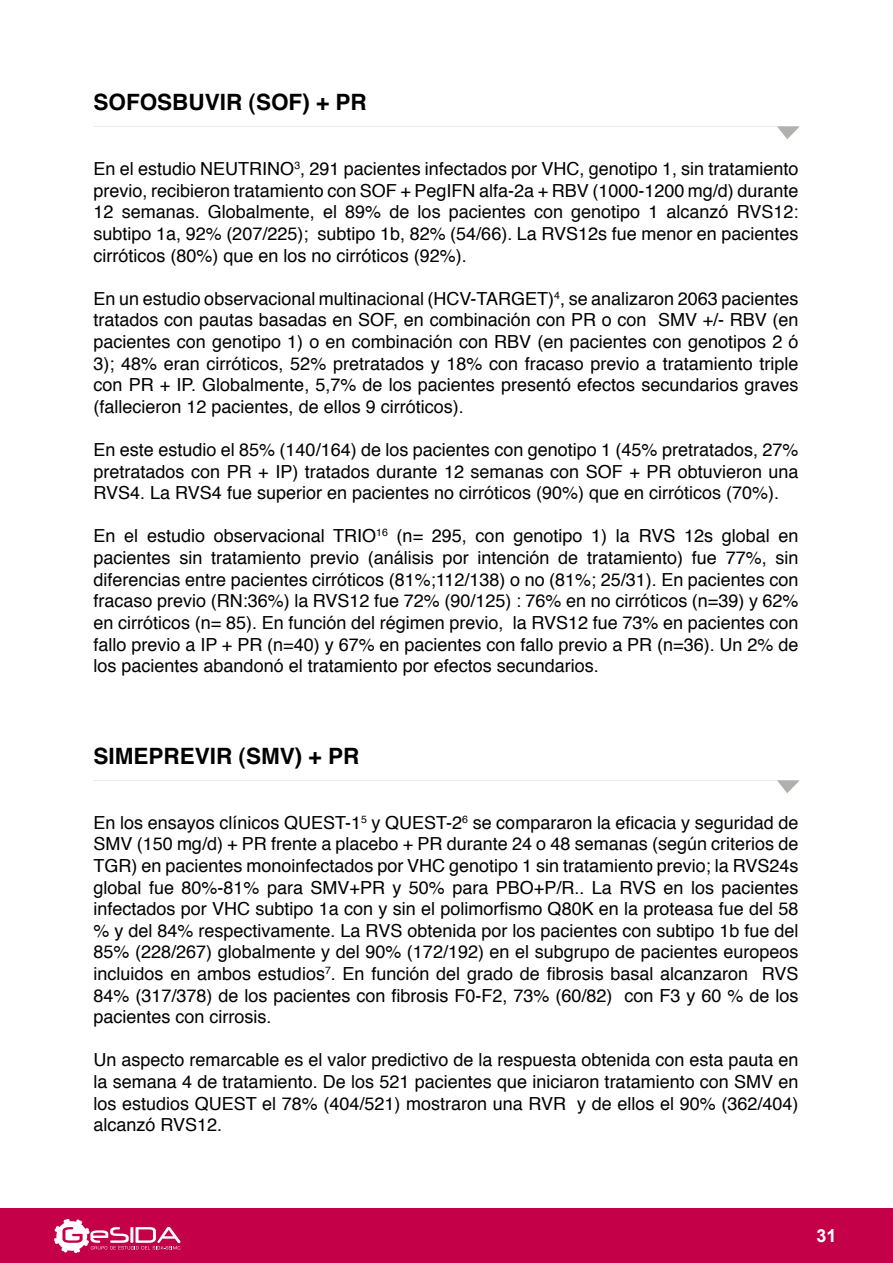
<style>
.page{position:relative;width:893px;height:1263px;background:#fff}
.page>*{position:absolute;margin:0;border:0;box-sizing:border-box;transform-origin:0 0}
.t1{font:700 22.5px "Helvetica";color:#000}
.t2{font:18px/21.6px "Helvetica";color:#000;text-align:justify}
.t3{font:700 18px "Arial";color:#fff}
</style>
<div class="page">
<div style="left:0;top:1209px;width:893px;height:54px;background:#c40048"></div>
<svg style="left:54px;top:1219px;width:126px;height:34px"></svg>
<svg style="left:777px;top:126px;width:23px;height:13px"></svg>
<svg style="left:777px;top:780px;width:23px;height:13px"></svg>
<p class="t1" style="left:94px;top:84px;width:275px">SOFOSBUVIR (SOF) + PR</p>
<p class="t2" style="left:94px;top:159px;width:706px">En el estudio NEUTRINO<sup>3</sup>, 291 pacientes infectados por VHC, genotipo 1, sin tratamiento previo, recibieron tratamiento con SOF + PegIFN alfa-2a + RBV (1000-1200 mg/d) durante 12 semanas. Globalmente, el 89% de los pacientes con genotipo 1 alcanzó RVS12: subtipo 1a, 92% (207/225); subtipo 1b, 82% (54/66). La RVS12s fue menor en pacientes cirróticos (80%) que en los no cirróticos (92%).</p>
<p class="t2" style="left:94px;top:288px;width:707px">En un estudio observacional multinacional (HCV-TARGET)<sup>4</sup>, se analizaron 2063 pacientes tratados con pautas basadas en SOF, en combinación con PR o con SMV +/- RBV (en pacientes con genotipo 1) o en combinación con RBV (en pacientes con genotipos 2 ó 3); 48% eran cirróticos, 52% pretratados y 18% con fracaso previo a tratamiento triple con PR + IP. Globalmente, 5,7% de los pacientes presentó efectos secundarios graves (fallecieron 12 pacientes, de ellos 9 cirróticos).</p>
<p class="t2" style="left:94px;top:439px;width:706px">En este estudio el 85% (140/164) de los pacientes con genotipo 1 (45% pretratados, 27% pretratados con PR + IP) tratados durante 12 semanas con SOF + PR obtuvieron una RVS4. La RVS4 fue superior en pacientes no cirróticos (90%) que en cirróticos (70%).</p>
<p class="t2" style="left:94px;top:526px;width:707px">En el estudio observacional TRIO<sup>16</sup> (n= 295, con genotipo 1) la RVS 12s global en pacientes sin tratamiento previo (análisis por intención de tratamiento) fue 77%, sin diferencias entre pacientes cirróticos (81%;112/138) o no (81%; 25/31). En pacientes con fracaso previo (RN:36%) la RVS12 fue 72% (90/125) : 76% en no cirróticos (n=39) y 62% en cirróticos (n= 85). En función del régimen previo, la RVS12 fue 73% en pacientes con fallo previo a IP + PR (n=40) y 67% en pacientes con fallo previo a PR (n=36). Un 2% de los pacientes abandonó el tratamiento por efectos secundarios.</p>
<p class="t1" style="left:94px;top:738px;width:267px">SIMEPREVIR (SMV) + PR</p>
<p class="t2" style="left:94px;top:812px;width:706px">En los ensayos clínicos QUEST-1<sup>5</sup> y QUEST-2<sup>6</sup> se compararon la eficacia y seguridad de SMV (150 mg/d) + PR frente a placebo + PR durante 24 o 48 semanas (según criterios de TGR) en pacientes monoinfectados por VHC genotipo 1 sin tratamiento previo; la RVS24s global fue 80%-81% para SMV+PR y 50% para PBO+P/R.. La RVS en los pacientes infectados por VHC subtipo 1a con y sin el polimorfismo Q80K en la proteasa fue del 58 % y del 84% respectivamente. La RVS obtenida por los pacientes con subtipo 1b fue del 85% (228/267) globalmente y del 90% (172/192) en el subgrupo de pacientes europeos incluidos en ambos estudios<sup>7</sup>. En función del grado de fibrosis basal alcanzaron RVS 84% (317/378) de los pacientes con fibrosis F0-F2, 73% (60/82) con F3 y 60 % de los pacientes con cirrosis.</p>
<p class="t2" style="left:94px;top:1050px;width:706px">Un aspecto remarcable es el valor predictivo de la respuesta obtenida con esta pauta en la semana 4 de tratamiento. De los 521 pacientes que iniciaron tratamiento con SMV en los estudios QUEST el 78% (404/521) mostraron una RVR y de ellos el 90% (362/404) alcanzó RVS12.</p>
<p class="t3" style="left:816px;top:1224px;width:22px">31</p>
</div>
